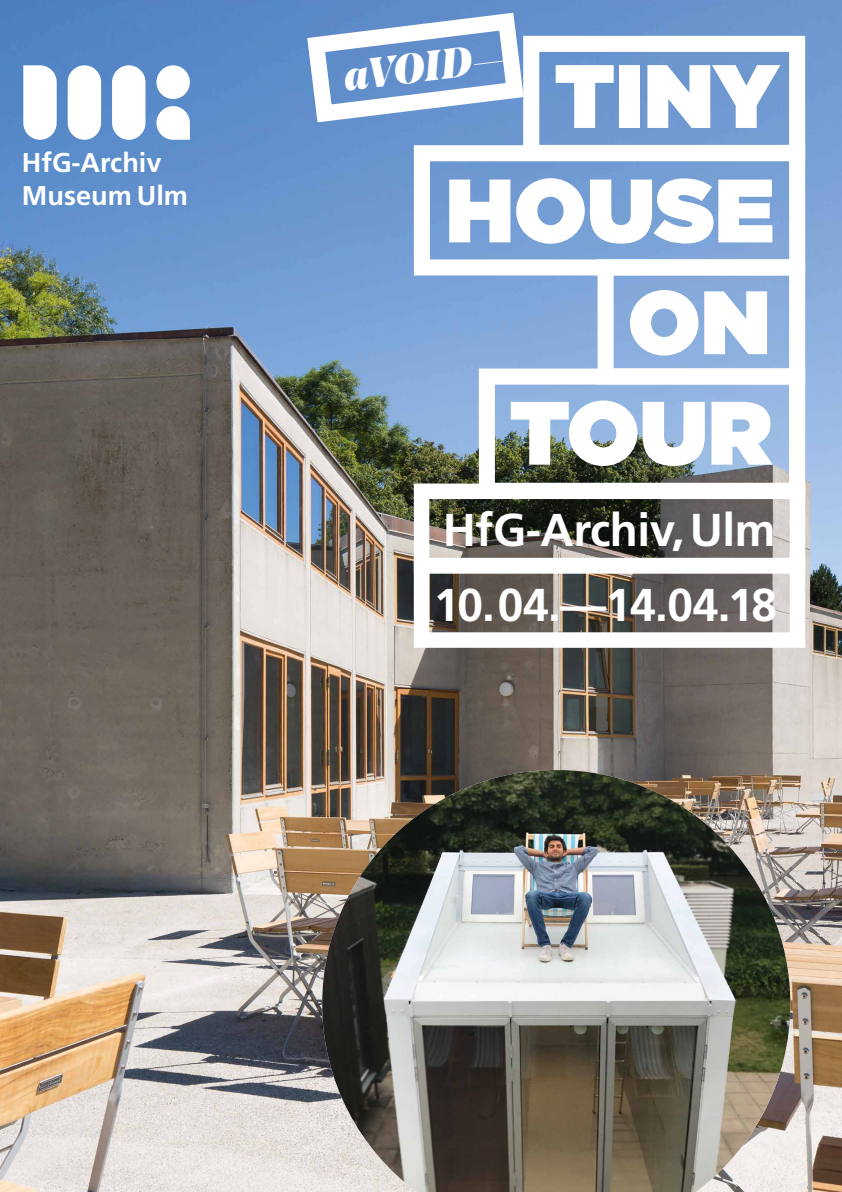
<style>
.page{position:relative;width:842px;height:1192px;background:#fff}
.page>*{position:absolute;margin:0;border:0;box-sizing:border-box;transform-origin:0 0}
.t1{font:900 89.75px "Gotham";color:#fff}
.t2{font:700 46px "Frutiger LT Std";letter-spacing:-.01em;color:#fff}
.t3{font:italic 900 41.85px "Noe Display";color:#fff}
.t4{font:700 27.15px/32.5px "Frutiger LT Std";color:#fff}
</style>
<div class="page">
<img style="left:0;top:0;width:842px;height:1192px">
<div style="left:8px;top:8px;width:22px;height:15px;background:#4f81c0"></div>
<svg style="left:298px;top:4px;width:235px;height:127px"></svg>
<div style="left:479px;top:369px;width:326px;height:130px;border:16px solid #fff"></div>
<div style="left:597px;top:259px;width:208px;height:125px;border:16px solid #fff"></div>
<img style="left:322px;top:770px;width:468px;height:422px">
<div style="left:414px;top:484px;width:391px;height:89px;border:16px solid #fff"></div>
<svg style="left:23px;top:65px;width:167px;height:75px"></svg>
<div style="left:414px;top:558px;width:391px;height:90px;border:16px solid #fff"></div>
<p class="t4" style="left:22px;top:147px;width:168px">HfG-Archiv<br>Museum Ulm</p>
<p class="t3" style="left:340px;top:49px;width:174px;rotate:-7deg">aVOID—</p>
<h1 class="t1" style="left:554px;top:32px;width:226px">TINY</h1>
<h1 class="t1" style="left:446px;top:146px;width:330px">HOUSE</h1>
<h1 class="t1" style="left:628px;top:258px;width:144px">ON</h1>
<h1 class="t1" style="left:510px;top:369px;width:264px">TOUR</h1>
<p class="t2" style="left:443px;top:503px;width:334px">HfG-Archiv, Ulm</p>
<p class="t2" style="left:434px;top:578px;width:345px">10.04.—14.04.18</p>
</div>
